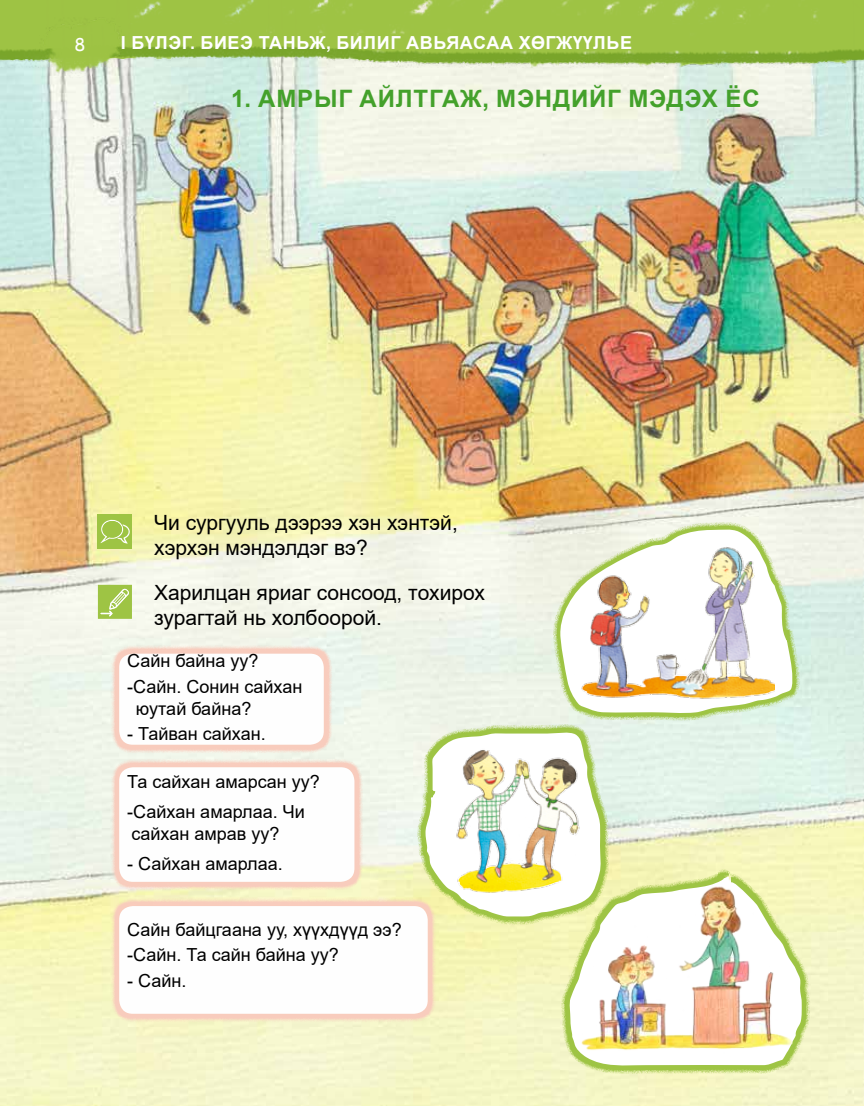
<style>
.page{position:relative;width:864px;height:1106px;background:#fff}
.page>*{position:absolute;margin:0;border:0;box-sizing:border-box;transform-origin:0 0}
.t1{font:700 24px "Arial";letter-spacing:.035em;color:#44a12b}
.t2{font:21px/25.2px "Arial";color:#000}
.t3{font:21px "Arial";color:#fff}
.t4{font:18px/25.8px "Arial";color:#000}
.t5{font:700 18px "Arial";letter-spacing:.035em;color:#fff}
.t6{font:18px "Mogul Comic Sans";color:#fff}
</style>
<div class="page">
<img style="left:0;top:92px;width:863px;height:1014px">
<svg style="left:559px;top:867px;width:253px;height:208px"></svg>
<svg style="left:415px;top:722px;width:197px;height:205px"></svg>
<svg style="left:551px;top:520px;width:250px;height:203px"></svg>
<div style="left:115px;top:649px;width:213px;height:100px;background:#fff;border-radius:18px"></div>
<div style="left:111px;top:645px;width:221px;height:108px;border:9px solid #f9ccbd;border-radius:18px"></div>
<div style="left:115px;top:763px;width:243px;height:123px;background:#fff;border-radius:18px"></div>
<div style="left:111px;top:758px;width:252px;height:132px;border:9px solid #f9ccbd;border-radius:18px"></div>
<div style="left:115px;top:901px;width:317px;height:117px;background:#fff;border-radius:18px"></div>
<div style="left:111px;top:897px;width:325px;height:125px;border:9px solid #f9ccbd;border-radius:18px"></div>
<img style="left:438px;top:737px;width:198px;height:156px">
<img style="left:570px;top:869px;width:223px;height:190px">
<img style="left:564px;top:545px;width:210px;height:158px">
<svg style="left:98px;top:585px;width:34px;height:34px"></svg>
<img style="left:0;top:0;width:863px;height:92px">
<img style="left:40px;top:2px;width:82px;height:83px">
<div style="left:98px;top:515px;width:34px;height:34px;background:#9ec444"></div>
<svg style="left:100px;top:519px;width:30px;height:24px"></svg>
<p class="t6" style="left:75px;top:32px;width:12px">8</p>
<p class="t3" style="left:120px;top:23px;width:254px">ӨӨРИЙГӨӨ ХӨГЖҮҮЛЬЕ</p>
<p class="t5" style="left:121px;top:30px;width:48px">I БҮЛЭГ</p>
<p class="t5" style="left:190px;top:30px;width:443px">. Биеэ таньж, билиг авьяасаа хөгжүүлье</p>
<h1 class="t1" style="left:231px;top:81px;width:530px">1. Амрыг айлтгаж, мэндийг мэдэх ёс</h1>
<p class="t2" style="left:154px;top:510px;width:305px">Чи сургууль дээрээ хэн хэнтэй, хэрхэн мэндэлдэг вэ?</p>
<p class="t2" style="left:154px;top:580px;width:332px">Харилцан яриаг сонсоод, тохирох зурагтай нь холбоорой.</p>
<p class="t4" style="left:127px;top:648px;width:176px">Сайн байна уу? -Сайн. Сонин сайхан</p>
<p class="t4" style="left:136px;top:695px;width:117px">юутай байна?</p>
<p class="t4" style="left:127px;top:721px;width:140px">- Тайван сайхан.</p>
<p class="t4" style="left:127px;top:766px;width:194px;line-height:30.2px">Та сайхан амарсан уу? -Сайхан амарлаа. Чи</p>
<p class="t4" style="left:131px;top:820px;width:149px">сайхан амрав уу?</p>
<p class="t4" style="left:127px;top:850px;width:157px">- Сайхан амарлаа.</p>
<p class="t4" style="left:127px;top:916px;width:276px">Сайн байцгаана уу, хүүхдүүд ээ? -Сайн. Та сайн байна уу?</p>
<p class="t4" style="left:127px;top:968px;width:61px">- Сайн.</p>
</div>
